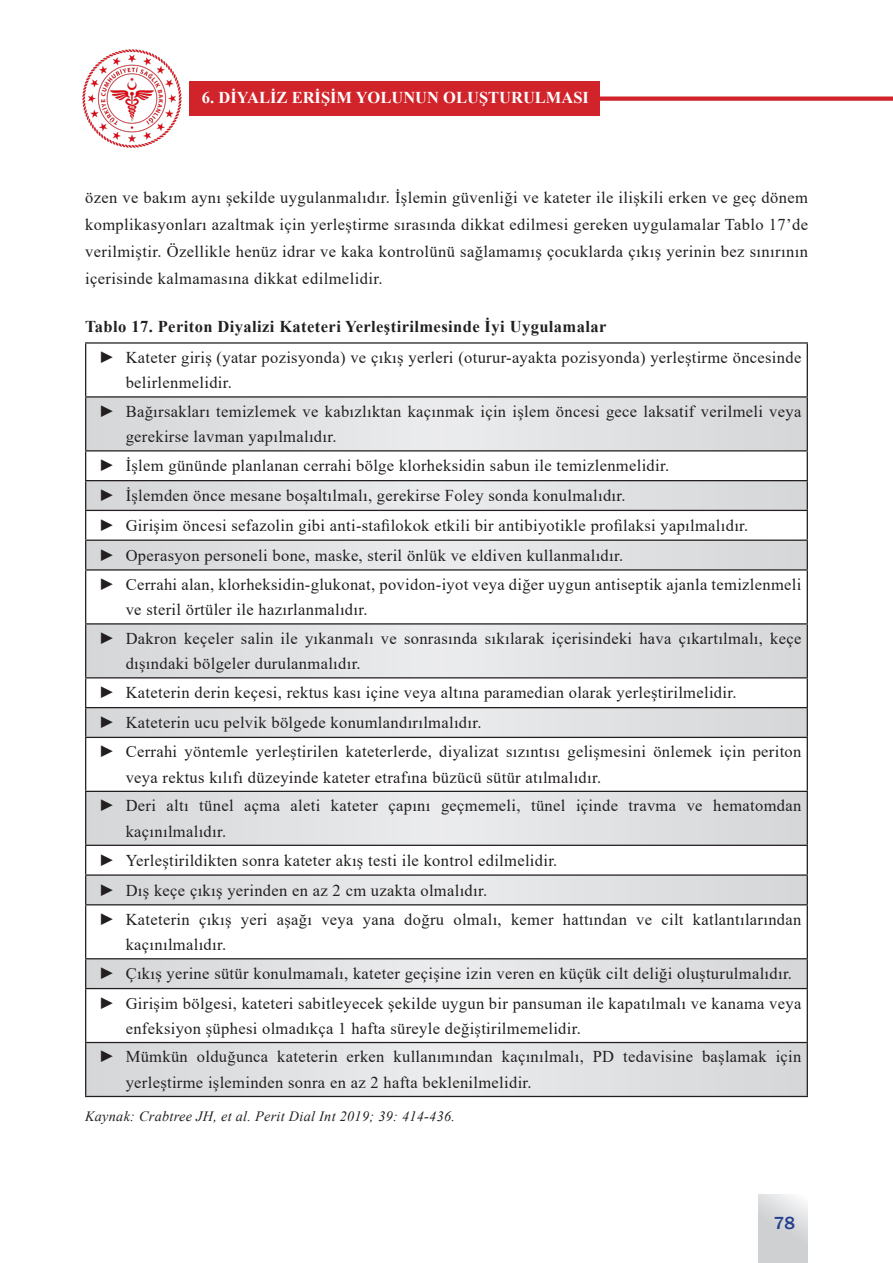
<style>
.page{position:relative;width:893px;height:1263px;background:#fff}
.page>*{position:absolute;margin:0;border:0;box-sizing:border-box;transform-origin:0 0}
.t1{font:500 18px "Franklin Gothic";color:#253f8e}
.DÜZ_METİN{font:16.5px/25.5px "Times New Roman";letter-spacing:.02em;color:#231f20}
.tablo{font:700 16.5px "Times New Roman";letter-spacing:.025em;color:#231f20}
.t2{font:700 16.5px "Times New Roman";color:#fff}
.kaynakça_yazısı{font:italic 14.25px "Times New Roman";letter-spacing:.02em;color:#231f20}
</style>
<div class="page">
<div style="left:189px;top:96px;width:704px;height:5px;background:#d1232a"></div>
<img style="left:82px;top:49px;width:100px;height:99px">
<div style="left:189px;top:81px;width:411px;height:35px;background:#d1232a"></div>
<svg style="left:759px;top:1195px;width:49px;height:68px;background:#d7d8da"></svg>
<svg style="left:86px;top:398px;width:721px;height:339px"></svg>
<svg style="left:86px;top:792px;width:721px;height:304px"></svg>
<hr style="left:85px;top:342px;width:723px;height:2px;background:#231f20">
<hr style="left:85px;top:344px;width:1px;height:52px;background:#231f20">
<hr style="left:807px;top:344px;width:1px;height:52px;background:#231f20">
<hr style="left:85px;top:396px;width:723px;height:2px;background:#231f20">
<hr style="left:85px;top:398px;width:1px;height:52px;background:#231f20">
<hr style="left:807px;top:398px;width:1px;height:52px;background:#231f20">
<hr style="left:85px;top:450px;width:723px;height:1px;background:#231f20">
<hr style="left:85px;top:480px;width:723px;height:1px;background:#231f20">
<hr style="left:85px;top:510px;width:723px;height:1px;background:#231f20">
<hr style="left:85px;top:539px;width:723px;height:2px;background:#231f20">
<svg style="left:85px;top:451px;width:1px;height:118px"></svg>
<svg style="left:807px;top:451px;width:1px;height:118px"></svg>
<hr style="left:85px;top:569px;width:723px;height:2px;background:#231f20">
<hr style="left:85px;top:571px;width:1px;height:52px;background:#231f20">
<hr style="left:807px;top:571px;width:1px;height:52px;background:#231f20">
<hr style="left:85px;top:623px;width:723px;height:1px;background:#231f20">
<hr style="left:85px;top:624px;width:1px;height:53px;background:#231f20">
<hr style="left:807px;top:624px;width:1px;height:53px;background:#231f20">
<hr style="left:85px;top:677px;width:723px;height:1px;background:#231f20">
<hr style="left:85px;top:707px;width:723px;height:1px;background:#231f20">
<svg style="left:85px;top:678px;width:1px;height:59px"></svg>
<svg style="left:807px;top:678px;width:1px;height:59px"></svg>
<hr style="left:85px;top:737px;width:723px;height:1px;background:#231f20">
<hr style="left:85px;top:738px;width:1px;height:53px;background:#231f20">
<hr style="left:807px;top:738px;width:1px;height:53px;background:#231f20">
<hr style="left:85px;top:791px;width:723px;height:1px;background:#231f20">
<hr style="left:85px;top:792px;width:1px;height:53px;background:#231f20">
<hr style="left:807px;top:792px;width:1px;height:53px;background:#231f20">
<hr style="left:85px;top:845px;width:723px;height:1px;background:#231f20">
<hr style="left:85px;top:874px;width:723px;height:2px;background:#231f20">
<svg style="left:85px;top:846px;width:1px;height:58px"></svg>
<svg style="left:807px;top:846px;width:1px;height:58px"></svg>
<hr style="left:85px;top:904px;width:723px;height:1px;background:#231f20">
<hr style="left:85px;top:905px;width:1px;height:53px;background:#231f20">
<hr style="left:807px;top:905px;width:1px;height:53px;background:#231f20">
<hr style="left:85px;top:958px;width:723px;height:1px;background:#231f20">
<svg style="left:85px;top:959px;width:1px;height:29px"></svg>
<svg style="left:807px;top:959px;width:1px;height:29px"></svg>
<hr style="left:85px;top:988px;width:723px;height:1px;background:#231f20">
<hr style="left:85px;top:989px;width:1px;height:53px;background:#231f20">
<hr style="left:807px;top:989px;width:1px;height:53px;background:#231f20">
<hr style="left:85px;top:1042px;width:723px;height:1px;background:#231f20">
<hr style="left:85px;top:1043px;width:1px;height:53px;background:#231f20">
<hr style="left:807px;top:1043px;width:1px;height:53px;background:#231f20">
<hr style="left:85px;top:1096px;width:723px;height:1px;background:#231f20">
<p class="t2" style="left:202px;top:85px;width:389px">6. DİYALİZ ERİŞİM YOLUNUN OLUŞTURULMASI</p>
<p class="DÜZ_METİN" style="left:85px;top:183px;width:724px;line-height:27px;text-align:justify">özen ve bakım aynı şekilde uygulanmalıdır. İşlemin güvenliği ve kateter ile ilişkili erken ve geç dönem komplikasyonları azaltmak için yerleştirme sırasında dikkat edilmesi gereken uygulamalar Tablo 17’de verilmiştir. Özellikle henüz idrar ve kaka kontrolünü sağlamamış çocuklarda çıkış yerinin bez sınırının içerisinde kalmamasına dikkat edilmelidir.</p>
<p class="tablo" style="left:85px;top:315px;width:523px">Tablo 17. Periton Diyalizi Kateteri Yerleştirilmesinde İyi Uygulamalar</p>
<p class="DÜZ_METİN" style="left:126px;top:344px;width:677px;text-indent:-27px">► Kateter giriş (yatar pozisyonda) ve çıkış yerleri (oturur-ayakta pozisyonda) yerleştirme öncesinde belirlenmelidir.</p>
<p class="DÜZ_METİN" style="left:126px;top:398px;width:677px;text-indent:-27px">► Bağırsakları temizlemek ve kabızlıktan kaçınmak için işlem öncesi gece laksatif verilmeli veya gerekirse lavman yapılmalıdır.</p>
<p class="DÜZ_METİN" style="left:99px;top:453px;width:572px">► İşlem gününde planlanan cerrahi bölge klorheksidin sabun ile temizlenmelidir.</p>
<p class="DÜZ_METİN" style="left:99px;top:482px;width:528px">► İşlemden önce mesane boşaltılmalı, gerekirse Foley sonda konulmalıdır.</p>
<p class="DÜZ_METİN" style="left:99px;top:512px;width:651px">► Girişim öncesi sefazolin gibi anti-stafilokok etkili bir antibiyotikle profilaksi yapılmalıdır.</p>
<p class="DÜZ_METİN" style="left:99px;top:542px;width:526px">► Operasyon personeli bone, maske, steril önlük ve eldiven kullanmalıdır.</p>
<p class="DÜZ_METİN" style="left:126px;top:571px;width:677px;text-indent:-27px">► Cerrahi alan, klorheksidin-glukonat, povidon-iyot veya diğer uygun antiseptik ajanla temizlenmeli ve steril örtüler ile hazırlanmalıdır.</p>
<p class="DÜZ_METİN" style="left:126px;top:625px;width:677px;text-indent:-27px">► Dakron keçeler salin ile yıkanmalı ve sonrasında sıkılarak içerisindeki hava çıkartılmalı, keçe dışındaki bölgeler durulanmalıdır.</p>
<p class="DÜZ_METİN" style="left:99px;top:680px;width:639px">► Kateterin derin keçesi, rektus kası içine veya altına paramedian olarak yerleştirilmelidir.</p>
<p class="DÜZ_METİN" style="left:99px;top:709px;width:384px">► Kateterin ucu pelvik bölgede konumlandırılmalıdır.</p>
<p class="DÜZ_METİN" style="left:126px;top:738px;width:677px;text-indent:-27px">► Cerrahi yöntemle yerleştirilen kateterlerde, diyalizat sızıntısı gelişmesini önlemek için periton veya rektus kılıfı düzeyinde kateter etrafına büzücü sütür atılmalıdır.</p>
<p class="DÜZ_METİN" style="left:126px;top:792px;width:677px;text-indent:-27px">► Deri altı tünel açma aleti kateter çapını geçmemeli, tünel içinde travma ve hematomdan kaçınılmalıdır.</p>
<p class="DÜZ_METİN" style="left:99px;top:847px;width:460px">► Yerleştirildikten sonra kateter akış testi ile kontrol edilmelidir.</p>
<p class="DÜZ_METİN" style="left:99px;top:877px;width:390px">► Dış keçe çıkış yerinden en az 2 cm uzakta olmalıdır.</p>
<p class="DÜZ_METİN" style="left:126px;top:906px;width:677px;text-indent:-27px">► Kateterin çıkış yeri aşağı veya yana doğru olmalı, kemer hattından ve cilt katlantılarından kaçınılmalıdır.</p>
<p class="DÜZ_METİN" style="left:99px;top:960px;width:695px">► Çıkış yerine sütür konulmamalı, kateter geçişine izin veren en küçük cilt deliği oluşturulmalıdır.</p>
<p class="DÜZ_METİN" style="left:126px;top:990px;width:677px;text-indent:-27px">► Girişim bölgesi, kateteri sabitleyecek şekilde uygun bir pansuman ile kapatılmalı ve kanama veya enfeksiyon şüphesi olmadıkça 1 hafta süreyle değiştirilmemelidir.</p>
<p class="DÜZ_METİN" style="left:126px;top:1044px;width:677px;text-indent:-27px">► Mümkün olduğunca kateterin erken kullanımından kaçınılmalı, PD tedavisine başlamak için yerleştirme işleminden sonra en az 2 hafta beklenilmelidir.</p>
<p class="kaynakça_yazısı" style="left:85px;top:1106px;width:372px">Kaynak: Crabtree JH, et al. Perit Dial Int 2019; 39: 414-436.</p>
<p class="t1" style="left:774px;top:1211px;width:23px">78</p>
</div>
